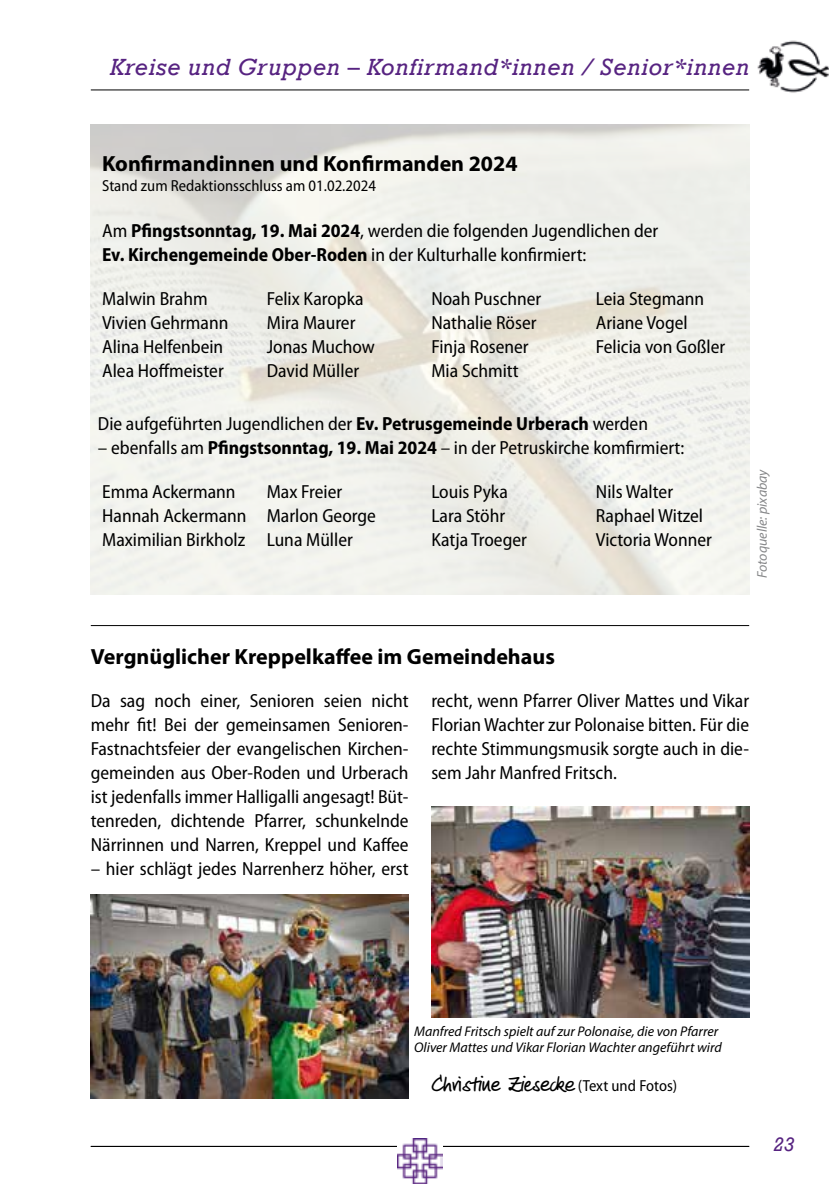
<style>
.page{position:relative;width:840px;height:1191px;background:#fff}
.page>*{position:absolute;margin:0;border:0;box-sizing:border-box;transform-origin:0 0}
.t1{font:italic 24px "Rockwell";letter-spacing:.03em;color:#572381}
.t2{font:700 22px "Myriad Pro";color:#000}
.t3{font:22px "Veneto Handwriting Pro";color:#000}
.t4{font:italic 20px "Rockwell";color:#572381}
.t5{font:semi-condensed 19px/24px "Myriad Pro";color:#000}
.t6{font:semi-condensed 16px "Myriad Pro";color:#000}
.t7{font:italic 14px/16px "Myriad Pro";color:#000}
.t8{font:italic 14px "Myriad Pro";color:#87888a}
.s1{font-weight:700}
.s2{font-family:"Myriad Pro";font-stretch:semi-condensed;font-size:16px}
</style>
<div class="page">
<hr style="left:91px;top:89px;width:657px;height:1px;background:#000">
<hr style="left:91px;top:1145px;width:657px;height:1px;background:#000">
<img style="left:757px;top:40px;width:71px;height:53px">
<img style="left:397px;top:1138px;width:45px;height:45px">
<img style="left:91px;top:125px;width:657px;height:469px">
<img style="left:91px;top:894px;width:317px;height:204px">
<img style="left:431px;top:806px;width:317px;height:211px">
<hr style="left:91px;top:625px;width:657px;height:1px;background:#000">
<p class="t1" style="left:110px;top:53px;width:640px">Kreise und Gruppen – Konfirmand*innen / Senior*innen</p>
<p class="t2" style="left:102px;top:149px;width:416px">Konfirmandinnen und Konfirmanden 2024</p>
<p class="t6" style="left:102px;top:176px;width:275px">Stand zum Redaktionsschluss am 01.02.2024</p>
<p class="t5" style="left:102px;top:218px;width:557px">Am <span class="s1">Pfingstsonntag, 19. Mai 2024</span>, werden die folgenden Jugendlichen der<br><span class="s1">Ev. Kirchengemeinde Ober-Roden</span> in der Kulturhalle konfirmiert:</p>
<p class="t5" style="left:595px;top:286px;width:131px">Leia Stegmann<br>Ariane Vogel<br>Felicia von Goßler</p>
<p class="t5" style="left:102px;top:286px;width:128px">Malwin Brahm<br>Vivien Gehrmann<br>Alina Helfenbein<br>Alea Hoffmeister</p>
<p class="t5" style="left:266px;top:286px;width:110px">Felix Karopka<br>Mira Maurer<br>Jonas Muchow<br>David Müller</p>
<p class="t5" style="left:431px;top:286px;width:111px">Noah Puschner<br>Nathalie Röser<br>Finja Rosener<br>Mia Schmitt</p>
<p class="t5" style="left:98px;top:411px;width:551px">Die aufgeführten Jugendlichen der <span class="s1">Ev. Petrusgemeinde Urberach</span> werden</p>
<p class="t5" style="left:98px;top:435px;width:587px">– ebenfalls am <span class="s1">Pfingstsonntag, 19. Mai 2024</span> – in der Petruskirche komfirmiert:</p>
<p class="t5" style="left:595px;top:479px;width:117px">Nils Walter<br>Raphael Witzel<br>Victoria Wonner</p>
<p class="t5" style="left:102px;top:479px;width:146px">Emma Ackermann<br>Hannah Ackermann<br>Maximilian Birkholz</p>
<p class="t5" style="left:266px;top:479px;width:111px">Max Freier<br>Marlon George<br>Luna Müller</p>
<p class="t5" style="left:431px;top:479px;width:97px">Louis Pyka<br>Lara Stöhr<br>Katja Troeger</p>
<p class="t8" style="left:753px;top:578px;width:112px;rotate:-90deg">Fotoquelle: pixabay</p>
<p class="t2" style="left:91px;top:642px;width:465px">Vergnüglicher Kreppelkaffee im Gemeindehaus</p>
<p class="t5" style="left:91px;top:688px;width:319px;text-align:justify">Da sag noch einer, Senioren seien nicht mehr fit! Bei der gemeinsamen Senioren-Fastnachtsfeier der evangelischen Kirchen&shy;gemeinden aus Ober-Roden und Urberach ist jedenfalls immer Halligalli angesagt! Büt&shy;tenreden, dichtende Pfarrer, schunkelnde Närrinnen und Narren, Kreppel und Kaffee</p>
<p class="t5" style="left:91px;top:856px;width:319px">– hier schlägt jedes Narrenherz höher, erst</p>
<p class="t5" style="left:431px;top:688px;width:319px;text-align:justify">recht, wenn Pfarrer Oliver Mattes und Vikar Florian Wachter zur Polonaise bitten. Für die rechte Stimmungsmusik sorgte auch in die&shy;sem Jahr Manfred Fritsch.</p>
<p class="t7" style="left:414px;top:1022px;width:309px">Manfred Fritsch spielt auf zur Polonaise, die von Pfarrer<br>Oliver Mattes und Vikar Florian Wachter angeführt wird</p>
<p class="t3" style="left:431px;top:1072px;width:247px">Christine Ziesecke <span class="s2">(Text und Fotos)</span></p>
<p class="t4" style="left:772px;top:1132px;width:23px">23</p>
</div>
